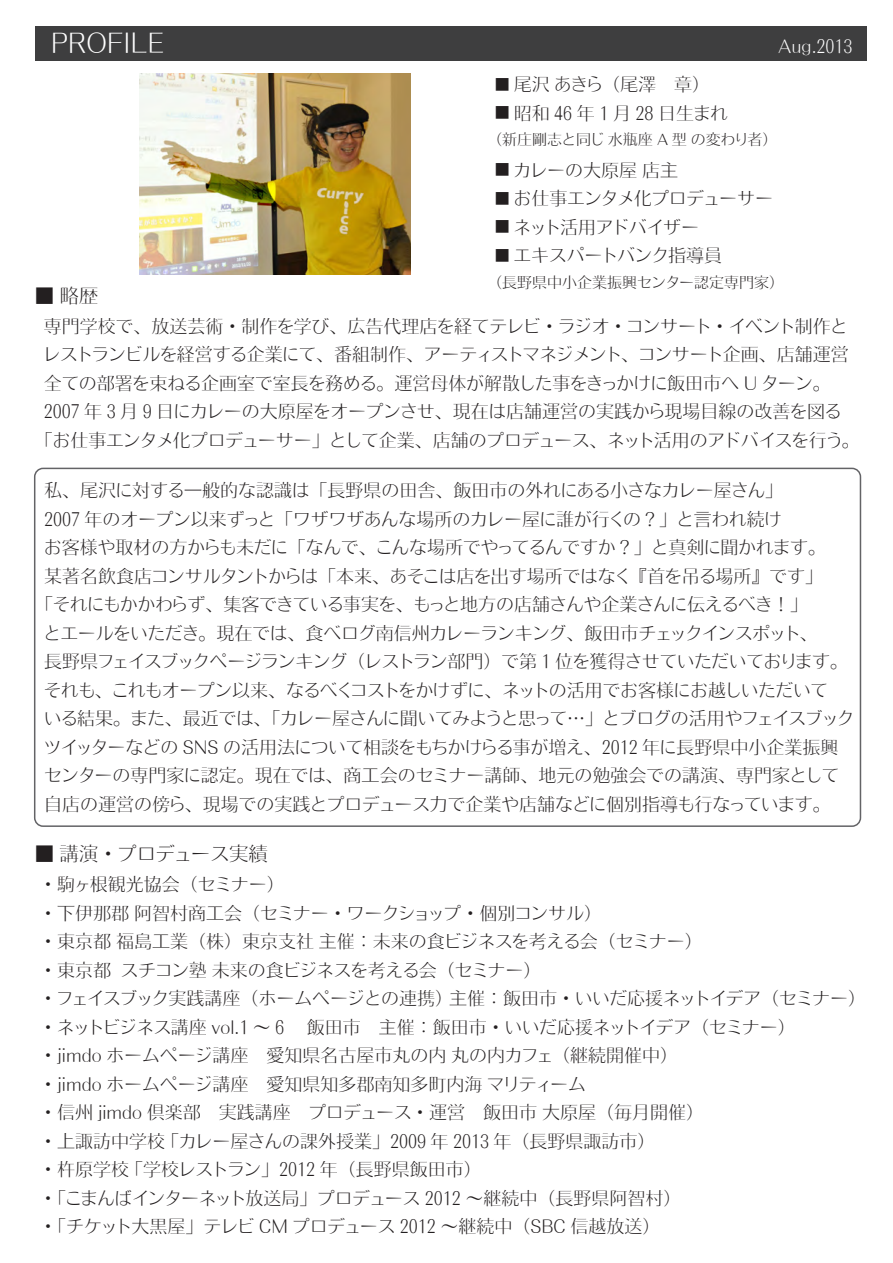
<style>
.page{position:relative;width:893px;height:1263px;background:#fff}
.page>*{position:absolute;margin:0;border:0;box-sizing:border-box;transform-origin:0 0}
.t1{font:27px "Nf Motoya Aporo W1 90 mskp RKSJ H";color:#fff}
.t2{font:19.5px "Nf Motoya Aporo W1 90 mskp RKSJ H";color:#231f20}
.t3{font:18px/28.5px "Nf Motoya Aporo W1 90 mskp RKSJ H";color:#231f20}
.t4{font:18px "Nf Motoya Aporo W1 90 mskp RKSJ H";color:#fff}
.t5{font:15px "Nf Motoya Aporo W1 90 mskp RKSJ H";color:#231f20}
.s1{font-size:15px}
</style>
<div class="page">
<div style="left:35px;top:26px;width:831px;height:34px;background:#3e3e3f"></div>
<img style="left:139px;top:73px;width:271px;height:201px">
<div style="left:34px;top:468px;width:827px;height:359px;border:2px solid #636366;border-radius:8px"></div>
<h1 class="t1" style="left:51px;top:29px;width:115px">PROFILE</h1>
<p class="t4" style="left:778px;top:37px;width:76px">Aug.2013</p>
<p class="t3" style="left:495px;top:70px;width:208px"><span class="s1">■</span> 尾沢 あきら（尾澤　章）</p>
<p class="t3" style="left:495px;top:98px;width:235px"><span class="s1">■</span> 昭和 46 年 1 月 28 日生まれ</p>
<p class="t5" style="left:495px;top:132px;width:277px">（新庄剛志と同じ 水瓶座 A 型 の変わり者）</p>
<p class="t3" style="left:495px;top:155px;width:185px"><span class="s1">■</span> カレーの大原屋 店主</p>
<p class="t3" style="left:495px;top:184px;width:280px"><span class="s1">■</span> お仕事エンタメ化プロデューサー</p>
<p class="t3" style="left:495px;top:212px;width:206px"><span class="s1">■</span> ネット活用アドバイザー</p>
<p class="t3" style="left:495px;top:241px;width:229px"><span class="s1">■</span> エキスパートバンク指導員</p>
<p class="t5" style="left:495px;top:275px;width:283px">（長野県中小企業振興センター認定専門家）</p>
<p class="t2" style="left:35px;top:286px;width:65px">■ 略歴</p>
<p class="t3" style="left:44px;top:311px;width:809px">専門学校で、放送芸術・制作を学び、広告代理店を経てテレビ・ラジオ・コンサート・イベント制作とレストランビルを経営する企業にて、番組制作、アーティストマネジメント、コンサート企画、店舗運営全ての部署を束ねる企画室で室長を務める。運営母体が解散した事をきっかけに飯田市へ U ターン。2007 年 3 月 9 日にカレーの大原屋をオープンさせ、現在は店舗運営の実践から現場目線の改善を図る「お仕事エンタメ化プロデューサー」として企業、店舗のプロデュース、ネット活用のアドバイスを行う。</p>
<p class="t3" style="left:44px;top:476px;width:811px">私、尾沢に対する一般的な認識は「長野県の田舎、飯田市の外れにある小さなカレー屋さん」<br>2007 年のオープン以来ずっと「ワザワザあんな場所のカレー屋に誰が行くの？」と言われ続け<br>お客様や取材の方からも未だに「なんで、こんな場所でやってるんですか？」と真剣に聞かれます。<br>某著名飲食店コンサルタントからは「本来、あそこは店を出す場所ではなく『首を吊る場所』です」<br>「それにもかかわらず、集客できている事実を、もっと地方の店舗さんや企業さんに伝えるべき！」<br>とエールをいただき。現在では、食べログ南信州カレーランキング、飯田市チェックインスポット、<br>長野県フェイスブックページランキング（レストラン部門）で第 1 位を獲得させていただいております。それも、これもオープン以来、なるべくコストをかけずに、ネットの活用でお客様にお越しいただいて<br>いる結果。また、最近では、「カレー屋さんに聞いてみようと思って…」とブログの活用やフェイスブックツイッターなどの SNS の活用法について相談をもちかけらる事が増え、 2012 年に長野県中小企業振興センターの専門家に認定。現在では、商工会のセミナー講師、地元の勉強会での講演、専門家として自店の運営の傍ら、現場での実践とプロデュース力で企業や店舗などに個別指導も行なっています。</p>
<p class="t2" style="left:35px;top:844px;width:235px">■ 講演・プロデュース実績</p>
<p class="t3" style="left:39px;top:870px;width:819px">・駒ヶ根観光協会（セミナー）<br>・下伊那郡 阿智村商工会（セミナー・ワークショップ・個別コンサル）<br>・東京都 福島工業（株）東京支社 主催：未来の食ビジネスを考える会（セミナー）<br>・東京都 スチコン塾 未来の食ビジネスを考える会（セミナー）<br>・フェイスブック実践講座（ホームページとの連携） 主催：飯田市・いいだ応援ネットイデア（セミナー）・ネットビジネス講座 vol.1 ～６　飯田市　主催：飯田市・いいだ応援ネットイデア（セミナー）<br>・jimdo ホームページ講座　愛知県名古屋市丸の内 丸の内カフェ（継続開催中）<br>・jimdo ホームページ講座　愛知県知多郡南知多町内海 マリティーム<br>・信州 jimdo 倶楽部　実践講座　プロデュース・運営　飯田市 大原屋（毎月開催）<br>・上諏訪中学校 「カレー屋さんの課外授業」 2009 年 2013 年（長野県諏訪市）<br>・杵原学校 「学校レストラン」 2012 年（長野県飯田市）<br>・「こまんばインターネット放送局」プロデュース 2012 ～継続中（長野県阿智村）<br>・「チケット大黒屋」テレビ CM プロデュース 2012 ～継続中（SBC 信越放送）</p>
</div>
